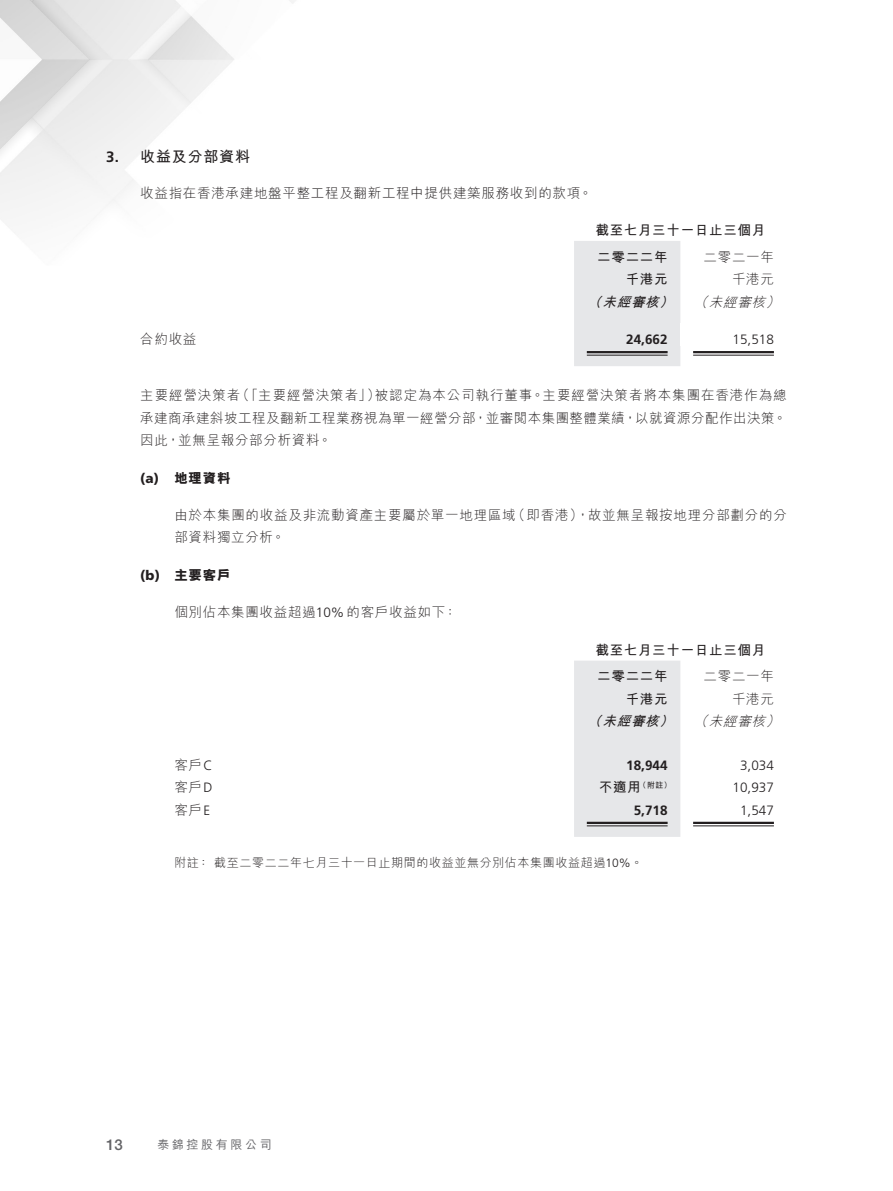
<style>
.page{position:relative;width:893px;height:1191px;background:#fff}
.page>*{position:absolute;margin:0;border:0;box-sizing:border-box;transform-origin:0 0}
.t1{font:700 15px "M Hei HK";letter-spacing:.055em;color:#231f20}
.t2{font:500 15px "Helvetica Neue LT Std";color:#636366}
.t3{font:300 13.5px/22.5px "M Hei HK";letter-spacing:.055em;color:#231f20;text-align:justify}
.t4{font:700 13.5px/26.7px "M Hei HK";letter-spacing:.055em;color:#231f20}
.t5{font:italic 700 13.5px/22.5px "M Hei HK";color:#231f20}
.t6{font:300 13.5px "Frutiger LT Std";letter-spacing:.005em;color:#231f20}
.t7{font:700 13.5px "Frutiger LT Std";letter-spacing:.005em;color:#231f20}
.t8{font:800 13.5px "M Hei HK";letter-spacing:.055em;color:#231f20}
.t9{font:300 12px "M Hei HK";letter-spacing:.055em;color:#231f20}
.t10{font:500 12px "M Hei HK";letter-spacing:.22em;color:#636366}
.t11{font:700 7.8px "M Hei HK";color:#231f20}
.s1{font-family:"Frutiger LT Std"}
.s2{font-weight:300;font-style:normal}
.s3{font-weight:300}
.s4{font-family:"Frutiger LT Std";font-weight:900}
.s5{font-size:13.5px}
</style>
<div class="page">
<img style="left:0;top:0;width:774px;height:827px">
<div style="left:574px;top:241px;width:106px;height:125px;background:#e6e7e9"></div>
<div style="left:680px;top:323px;width:107px;height:23px;background:#fff"></div>
<hr style="left:587px;top:351px;width:81px;height:2px;background:#231f20">
<hr style="left:587px;top:355px;width:81px;height:1px;background:#231f20">
<hr style="left:693px;top:351px;width:81px;height:2px;background:#231f20">
<hr style="left:693px;top:355px;width:81px;height:1px;background:#231f20">
<div style="left:574px;top:660px;width:106px;height:177px;background:#e6e7e9"></div>
<hr style="left:587px;top:821px;width:81px;height:3px;background:#231f20">
<hr style="left:587px;top:825px;width:81px;height:1px;background:#231f20">
<hr style="left:693px;top:821px;width:81px;height:3px;background:#231f20">
<hr style="left:693px;top:825px;width:81px;height:1px;background:#231f20">
<p class="t1" style="left:106px;top:146px;width:145px"><span class="s1">3.</span> 收益及分部資料</p>
<p class="t3" style="left:140px;top:181px;width:453px">收益指在香港承建地盤平整工程及翻新工程中提供建築服務收到的款項。</p>
<p class="t4" style="left:595px;top:215px;width:171px">截至七月三十一日止三個月二零二二年</p>
<p class="t3" style="left:704px;top:245px;width:72px">二零二一年</p>
<p class="t5" style="left:588px;top:267px;width:197px;text-indent:144px"><span class="s2">千港元</span>（未經審核） <span class="s3">（未經審核）</span></p>
<p class="t4" style="left:626px;top:265px;width:43px">千港元</p>
<p class="t3" style="left:140px;top:328px;width:58px">合約收益</p>
<p class="t7" style="left:626px;top:331px;width:43px">24,662</p>
<p class="t6" style="left:732px;top:332px;width:43px">15,518</p>
<p class="t3" style="left:140px;top:384px;width:648px">主要經營決策者（「主要經營決策者」）被認定為本公司執行董事。主要經營決策者將本集團在香港作為總承建商承建斜坡工程及翻新工程業務視為單一經營分部，並審閱本集團整體業績，以就資源分配作出決策。因此，並無呈報分部分析資料。</p>
<p class="t8" style="left:140px;top:471px;width:92px"><span class="s4">(a)</span> 地理資料</p>
<p class="t3" style="left:174px;top:503px;width:614px">由於本集團的收益及非流動資產主要屬於單一地理區域（即香港），故並無呈報按地理分部劃分的分部資料獨立分析。</p>
<p class="t8" style="left:140px;top:568px;width:92px"><span class="s4">(b)</span> 主要客戶</p>
<p class="t3" style="left:174px;top:601px;width:284px">個別佔本集團收益超過<span class="s1">10%</span>的客戶收益如下：</p>
<p class="t4" style="left:595px;top:635px;width:171px">截至七月三十一日止三個月二零二二年</p>
<p class="t3" style="left:704px;top:665px;width:72px">二零二一年</p>
<p class="t5" style="left:588px;top:686px;width:197px;text-indent:144px"><span class="s2">千港元</span>（未經審核） <span class="s3">（未經審核）</span></p>
<p class="t4" style="left:626px;top:684px;width:43px">千港元</p>
<p class="t3" style="left:174px;top:753px;width:40px">客戶<span class="s1">C</span></p>
<p class="t7" style="left:626px;top:757px;width:43px">18,944</p>
<p class="t6" style="left:740px;top:757px;width:35px">3,034</p>
<p class="t3" style="left:174px;top:776px;width:40px">客戶<span class="s1">D</span></p>
<p class="t11" style="left:599px;top:779px;width:74px"><span class="s5">不適用</span>（附註）</p>
<p class="t6" style="left:732px;top:780px;width:43px">10,937</p>
<p class="t3" style="left:174px;top:798px;width:37px">客戶<span class="s1">E</span></p>
<p class="t7" style="left:634px;top:802px;width:35px">5,718</p>
<p class="t6" style="left:740px;top:802px;width:35px">1,547</p>
<p class="t9" style="left:174px;top:856px;width:470px">附註：截至二零二二年七月三十一日止期間的收益並無分別佔本集團收益超過<span class="s1">10%</span>。</p>
<p class="t2" style="left:106px;top:1136px;width:18px">13</p>
<p class="t10" style="left:157px;top:1135px;width:116px">泰錦控股有限公司</p>
</div>
